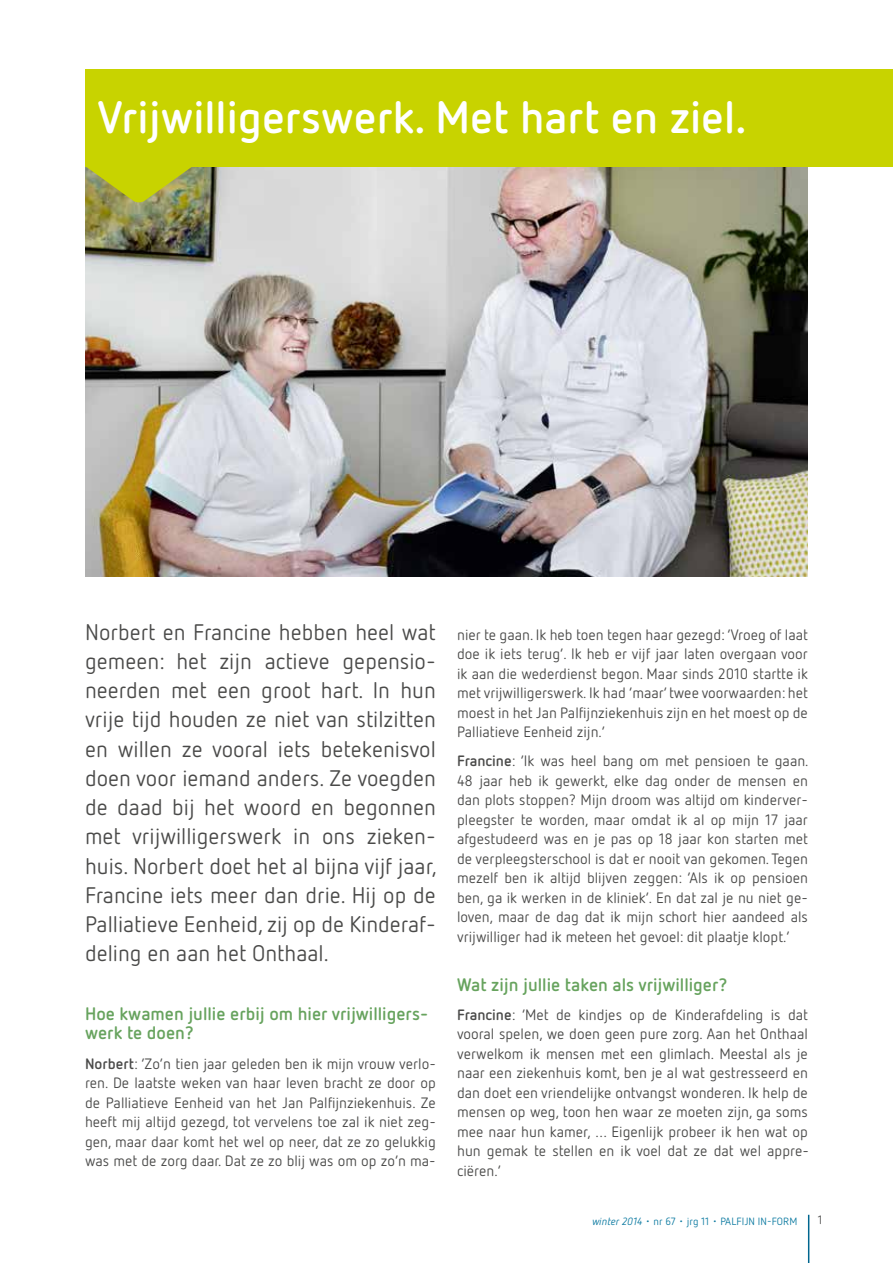
<style>
.page{position:relative;width:893px;height:1263px;background:#fff}
.page>*{position:absolute;margin:0;border:0;box-sizing:border-box;transform-origin:0 0}
.t1{font:700 45px "Netto OT";color:#fff}
.t2{font:22.5px/29.2px "Netto OT";color:#4a4a49;text-align:justify}
.t3{font:700 18px/19.5px "Netto OT";color:#67a35e}
.t4{font:15px/19.5px "Netto OT";color:#4a4a49;text-align:justify}
.t5{font:12px "Netto OT";color:#4a4a49}
.t6{font:10.5px "Netto OT";letter-spacing:.01em;color:#0a79a0}
.s1{font-weight:700}
.s2{font-style:italic}
</style>
<div class="page">
<hr style="left:808px;top:1215px;width:1px;height:48px;background:#00668f">
<img style="left:85px;top:167px;width:723px;height:410px">
<div style="left:85px;top:69px;width:808px;height:98px;background:#c8d300"></div>
<svg style="left:85px;top:167px;width:108px;height:36px;background:#afb52f"></svg>
<h1 class="t1" style="left:98px;top:88px;width:651px">Vrijwilligerswerk. Met hart en ziel.</h1>
<p class="t2" style="left:85px;top:617px;width:353px">Norbert en Francine hebben heel wat gemeen: het zijn actieve gepensio&shy;neerden met een groot hart. In hun vrije tijd houden ze niet van stilzitten en willen ze vooral iets betekenisvol doen voor iemand anders. Ze voegden de daad bij het woord en begonnen met vrijwilligerswerk in ons zieken&shy;huis. Norbert doet het al bijna vijf jaar, Francine iets meer dan drie. Hij op de Palliatieve Eenheid, zij op de Kinderaf&shy;deling en aan het Onthaal.</p>
<p class="t3" style="left:85px;top:1003px;width:345px">Hoe kwamen jullie erbij om hier vrijwilligers&shy;werk te doen?</p>
<p class="t4" style="left:85px;top:1053px;width:352px"><span class="s1">Norbert</span>: ‘Zo’n tien jaar geleden ben ik mijn vrouw verlo&shy;ren. De laatste weken van haar leven bracht ze door op de Palliatieve Eenheid van het Jan Palfijnziekenhuis. Ze heeft mij altijd gezegd, tot vervelens toe zal ik niet zeg&shy;gen, maar daar komt het wel op neer, dat ze zo gelukkig was met de zorg daar. Dat ze zo blij was om op zo’n ma-</p>
<p class="t4" style="left:457px;top:624px;width:352px">nier te gaan. Ik heb toen tegen haar gezegd: ‘Vroeg of laat doe ik iets terug’. Ik heb er vijf jaar laten overgaan voor ik aan die wederdienst begon. Maar sinds 2010 startte ik met vrijwilligerswerk. Ik had ‘maar’ twee voorwaarden: het moest in het Jan Palfijnziekenhuis zijn en het moest op de Palliatieve Eenheid zijn.’</p>
<p class="t4" style="left:457px;top:751px;width:353px"><span class="s1">Francine</span>: ‘Ik was heel bang om met pensioen te gaan.<br>48 jaar heb ik gewerkt, elke dag onder de mensen en dan plots stoppen? Mijn droom was altijd om kinderver&shy;pleegster te worden, maar omdat ik al op mijn 17 jaar afgestudeerd was en je pas op 18 jaar kon starten met de verpleegsterschool is dat er nooit van gekomen. Tegen mezelf ben ik altijd blijven zeggen: ‘Als ik op pensioen ben, ga ik werken in de kliniek’. En dat zal je nu niet ge&shy;loven, maar de dag dat ik mijn schort hier aandeed als vrijwilliger had ik meteen het gevoel: dit plaatje klopt.’</p>
<p class="t3" style="left:457px;top:974px;width:272px">Wat zijn jullie taken als vrijwilliger?</p>
<p class="t4" style="left:457px;top:1005px;width:353px"><span class="s1">Francine</span>: ‘Met de kindjes op de Kinderafdeling is dat vooral spelen, we doen geen pure zorg. Aan het Onthaal verwelkom ik mensen met een glimlach. Meestal als je naar een ziekenhuis komt, ben je al wat gestresseerd en dan doet een vriendelijke ontvangst wonderen. Ik help de mensen op weg, toon hen waar ze moeten zijn, ga soms mee naar hun kamer, … Eigenlijk probeer ik hen wat op hun gemak te stellen en ik voel dat ze dat wel appre&shy;ciëren.’</p>
<p class="t6" style="left:592px;top:1214px;width:206px"><span class="s2">winter 2014</span> • nr 67 • jrg 11 • PALFIJN IN-FORM</p>
<p class="t5" style="left:818px;top:1212px;width:6px">1</p>
</div>
